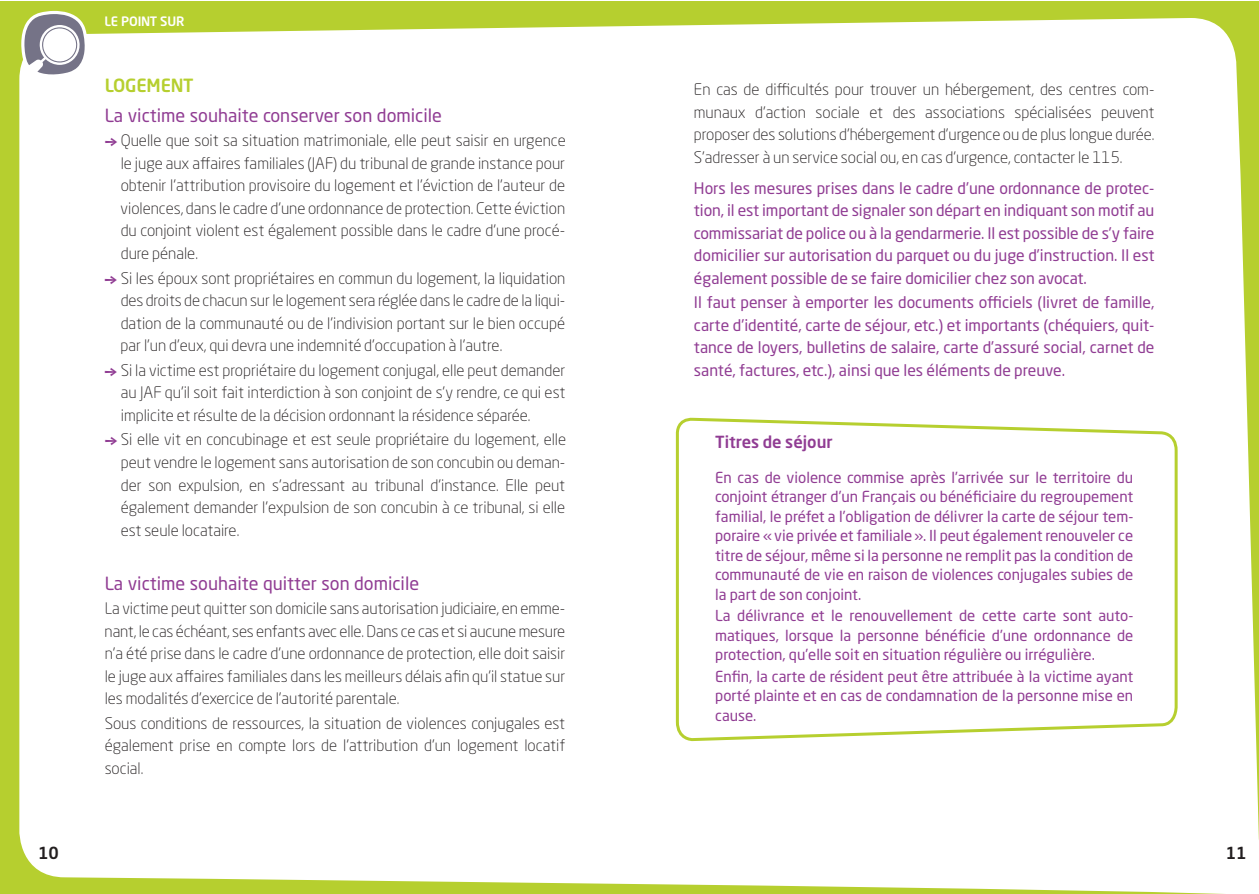
<style>
.page{position:relative;width:1259px;height:894px;background:#fff}
.page>*{position:absolute;margin:0;border:0;box-sizing:border-box;transform-origin:0 0}
.t1{font:18px "Neo Sans Std";color:#903c93}
.t2{font:500 18px "Neo Sans Std";letter-spacing:-.01em;color:#b6cf2f}
.t3{font:500 16.5px "Neo Sans Std";color:#903c93}
.t4{font:500 16.5px "Neo Sans Std";color:#231f20}
.t5{font:300 15.75px/22.5px "Neo Sans Std";color:#231f20;text-align:justify}
.t6{font:15.75px/22.5px "Neo Sans Std";color:#903c93;text-align:justify}
.t7{font:15px/19.5px "Neo Sans Std";color:#903c93;text-align:justify}
.t8{font:500 12.9px "Neo Sans Std";letter-spacing:-.01em;color:#fff}
.s1{font-family:"Fleches Left Right";font-weight:400;color:#903c93}
</style>
<div class="page">
<div style="left:0;top:1px;width:1258px;height:893px;background:#b6cf2f"></div>
<div style="left:19px;top:18px;width:1239px;height:876px;background:#fff"></div>
<svg style="left:20px;top:10px;width:67px;height:70px;background:#c1c3ba"></svg>
<div style="left:674px;top:418px;width:505px;height:324px;background:#fff"></div>
<p class="t8" style="left:105px;top:13px;width:81px">LE POINT SUR</p>
<p class="t2" style="left:105px;top:74px;width:90px">LOGEMENT</p>
<p class="t1" style="left:105px;top:104px;width:339px">La victime souhaite conserver son domicile</p>
<p class="t5" style="left:121px;top:129px;width:447px;text-indent:-16px"><span class="s1">r</span> Quelle que soit sa situation matrimoniale, elle peut saisir en urgence le juge aux affaires familiales (JAF) du tribunal de grande instance pour obtenir l’attribution provisoire du logement et l’éviction de l’auteur de violences, dans le cadre d’une ordonnance de protection. Cette éviction du conjoint violent est également possible dans le cadre d’une procé&shy;dure pénale.</p>
<p class="t5" style="left:121px;top:266px;width:446px;text-indent:-16px"><span class="s1">r</span> Si les époux sont propriétaires en commun du logement, la liquidation des droits de chacun sur le logement sera réglée dans le cadre de la liqui&shy;dation de la communauté ou de l’indivision portant sur le bien occupé par l’un d’eux, qui devra une indemnité d’occupation à l’autre.</p>
<p class="t5" style="left:121px;top:359px;width:446px;text-indent:-16px"><span class="s1">r</span> Si la victime est propriétaire du logement conjugal, elle peut demander au JAF qu’il soit fait interdiction à son conjoint de s’y rendre, ce qui est implicite et résulte de la décision ordonnant la résidence séparée.</p>
<p class="t5" style="left:121px;top:428px;width:447px;text-indent:-16px"><span class="s1">r</span> Si elle vit en concubinage et est seule propriétaire du logement, elle peut vendre le logement sans autorisation de son concubin ou deman&shy;der son expulsion, en s’adressant au tribunal d’instance. Elle peut également demander l’expulsion de son concubin à ce tribunal, si elle est seule locataire.</p>
<p class="t1" style="left:105px;top:572px;width:316px">La victime souhaite quitter son domicile</p>
<p class="t5" style="left:105px;top:597px;width:462px">La victime peut quitter son domicile sans autorisation judiciaire, en emme&shy;nant, le cas échéant, ses enfants avec elle. Dans ce cas et si aucune mesure n’a été prise dans le cadre d’une ordonnance de protection, elle doit saisir le juge aux affaires familiales dans les meilleurs délais afin qu’il statue sur les modalités d’exercice de l’autorité parentale.</p>
<p class="t5" style="left:105px;top:712px;width:462px">Sous conditions de ressources, la situation de violences conjugales est également prise en compte lors de l’attribution d’un logement locatif social.</p>
<p class="t5" style="left:694px;top:78px;width:462px">En cas de difficultés pour trouver un hébergement, des centres com&shy;munaux d’action sociale et des associations spécialisées peuvent proposer des solutions d’hébergement d’urgence ou de plus longue durée.<br>S’adresser à un service social ou, en cas d’urgence, contacter le 115.</p>
<p class="t6" style="left:694px;top:176px;width:462px">Hors les mesures prises dans le cadre d’une ordonnance de protec&shy;tion, il est important de signaler son départ en indiquant son motif au commissariat de police ou à la gendarmerie. I l est possible de s’y faire domicilier sur autorisation du parquet ou du juge d’instruction. I l est également possible de se faire domicilier chez son avocat.</p>
<p class="t6" style="left:694px;top:291px;width:462px">I l faut penser à emporter les documents officiels (livret de famille, carte d’identité, carte de séjour, etc.) et importants (chéquiers, quit&shy;tance de loyers, bulletins de salaire, carte d’assuré social, carnet de santé, factures, etc.), ainsi que les éléments de preuve.</p>
<p class="t3" style="left:715px;top:431px;width:119px">TITRES DE SÉJOUR</p>
<p class="t7" style="left:715px;top:467px;width:420px">En cas de violence commise après l’arrivée sur le territoire du conjoint étranger d’un Français ou bénéficiaire du regroupement familial, le préfet a l’obligation de délivrer la carte de séjour tem&shy;poraire «vie privée et familiale». I l peut également renouveler ce titre de séjour, même si la personne ne remplit pas la condition de communauté de vie en raison de violences conjugales subies de la part de son conjoint.</p>
<p class="t7" style="left:715px;top:605px;width:420px">La délivrance et le renouvellement de cette carte sont auto&shy;matiques, lorsque la personne bénéficie d’une ordonnance de protection, qu’elle soit en situation régulière ou irrégulière.</p>
<p class="t7" style="left:715px;top:666px;width:420px">Enfin, la carte de résident peut être attribuée à la victime ayant porté plainte et en cas de condamnation de la personne mise en cause.</p>
<p class="t4" style="left:38px;top:842px;width:22px">10</p>
<p class="t4" style="left:1226px;top:842px;width:22px">11</p>
</div>
